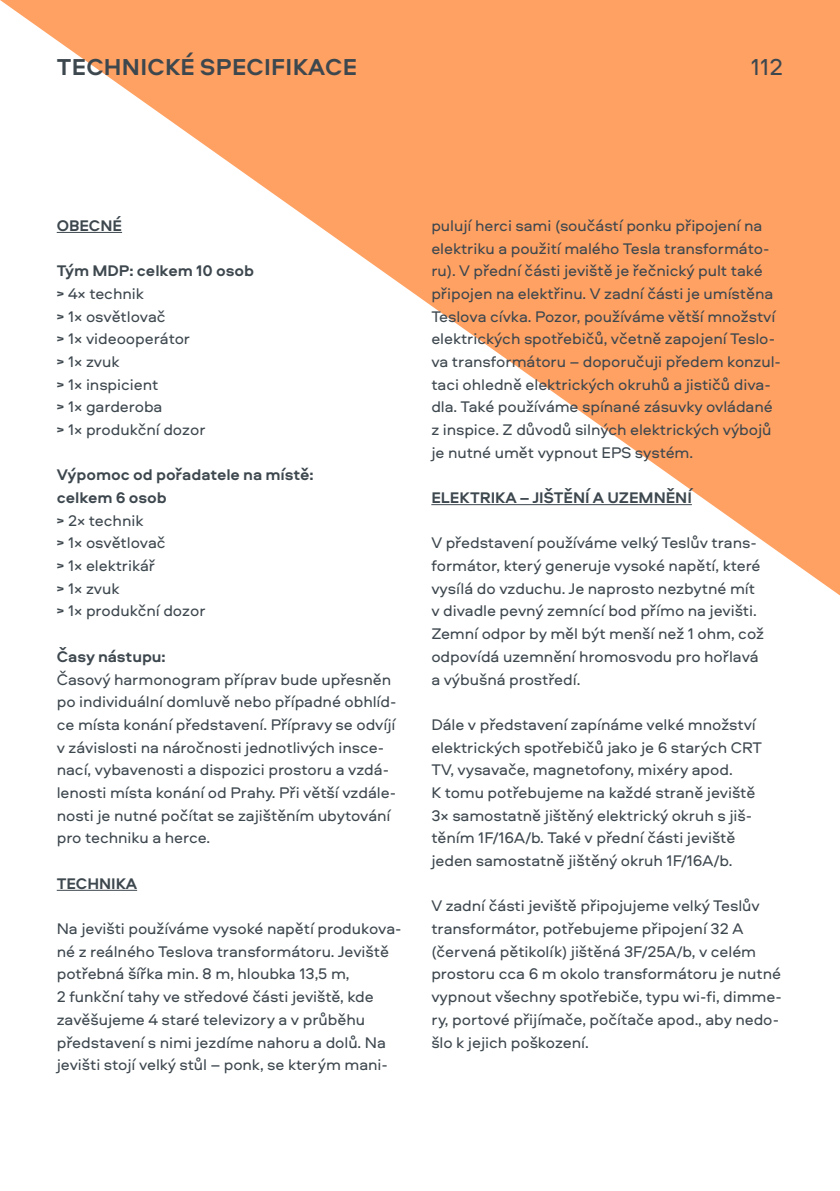
<style>
.page{position:relative;width:840px;height:1191px;background:#fff}
.page>*{position:absolute;margin:0;border:0;box-sizing:border-box;transform-origin:0 0}
.t1{font:700 24px "Aeroport";letter-spacing:.01em;color:#3d474e}
.t2{font:24px "Aeroport";color:#3d474e}
.No_Spacing{font:16px/22.6px "Aeroport";letter-spacing:-.005em;color:#3d474e}
.No_Spacing-2{font:700 16px "Aeroport";letter-spacing:-.005em;color:#3d474e}
.s1{font-family:"Kabaret";font-size:24px}
</style>
<div class="page">
<svg style="left:0;top:0;width:839px;height:595px"></svg>
<hr style="left:57px;top:232px;width:65px;height:1px;background:#3d474e">
<hr style="left:57px;top:890px;width:80px;height:1px;background:#3d474e">
<hr style="left:431px;top:504px;width:260px;height:1px;background:#3d474e">
<p class="t1" style="left:57px;top:49px;width:302px">TECHNICKÉ SPECIFIKACE</p>
<p class="t2" style="left:750px;top:50px;width:34px">112</p>
<p class="No_Spacing-2" style="left:57px;top:214px;width:67px">OBECNÉ</p>
<p class="No_Spacing-2" style="left:57px;top:259px;width:199px">Tým MDP: celkem 10 osob</p>
<p class="No_Spacing" style="left:57px;top:281px;width:89px"><span class="s1">&gt;</span> 4× technik</p>
<p class="No_Spacing" style="left:57px;top:304px;width:110px"><span class="s1">&gt;</span> 1× osvětlovač</p>
<p class="No_Spacing" style="left:57px;top:327px;width:135px"><span class="s1">&gt;</span> 1× videooperátor</p>
<p class="No_Spacing" style="left:57px;top:349px;width:64px"><span class="s1">&gt;</span> 1× zvuk</p>
<p class="No_Spacing" style="left:57px;top:372px;width:103px"><span class="s1">&gt;</span> 1× inspicient</p>
<p class="No_Spacing" style="left:57px;top:395px;width:107px"><span class="s1">&gt;</span> 1× garderoba</p>
<p class="No_Spacing" style="left:57px;top:417px;width:150px"><span class="s1">&gt;</span> 1× produkční dozor</p>
<p class="No_Spacing-2" style="left:57px;top:463px;width:258px">Výpomoc od pořadatele na místě:</p>
<p class="No_Spacing-2" style="left:57px;top:486px;width:111px">celkem 6 osob</p>
<p class="No_Spacing" style="left:57px;top:508px;width:88px"><span class="s1">&gt;</span> 2× technik</p>
<p class="No_Spacing" style="left:57px;top:531px;width:110px"><span class="s1">&gt;</span> 1× osvětlovač</p>
<p class="No_Spacing" style="left:57px;top:553px;width:100px"><span class="s1">&gt;</span> 1× elektrikář</p>
<p class="No_Spacing" style="left:57px;top:576px;width:64px"><span class="s1">&gt;</span> 1× zvuk</p>
<p class="No_Spacing" style="left:57px;top:599px;width:150px"><span class="s1">&gt;</span> 1× produkční dozor</p>
<p class="No_Spacing-2" style="left:57px;top:645px;width:110px">Časy nástupu:</p>
<p class="No_Spacing" style="left:57px;top:667px;width:341px">Časový harmonogram příprav bude upřesněn po individuální domluvě nebo případné obhlíd&shy;ce místa konání představení. Přípravy se odvíjí v závislosti na náročnosti jednotlivých insce&shy;nací, vybavenosti a dispozici prostoru a vzdá&shy;lenosti místa konání od Prahy. Při větší vzdále&shy;nosti je nutné počítat se zajištěním ubytování pro techniku a herce.</p>
<p class="No_Spacing-2" style="left:57px;top:871px;width:82px">TECHNIKA</p>
<p class="No_Spacing" style="left:57px;top:916px;width:346px">Na jevišti používáme vysoké napětí produkova&shy;né z reálného Teslova transformátoru. Jeviště potřebná šířka min. 8 m, hloubka 13,5 m,</p>
<p class="No_Spacing" style="left:57px;top:984px;width:332px">2 funkční tahy ve středové části jeviště, kde zavěšujeme 4 staré televizory a v průběhu představení s nimi jezdíme nahoru a dolů. Na jevišti stojí velký stůl – ponk, se kterým mani-</p>
<p class="No_Spacing" style="left:431px;top:213px;width:351px">pulují herci sami (součástí ponku připojení na elektriku a použití malého Tesla transformáto&shy;ru). V přední části jeviště je řečnický pult také připojen na elektřinu. V zadní části je umístěna Teslova cívka. Pozor, používáme větší množství elektrických spotřebičů, včetně zapojení Teslo&shy;va transformátoru – doporučuji předem konzul&shy;taci ohledně elektrických okruhů a jističů diva&shy;dla. Také používáme spínané zásuvky ovládané z inspice. Z důvodů silných elektrických výbojů je nutné umět vypnout EPS systém.</p>
<p class="No_Spacing-2" style="left:431px;top:486px;width:262px">ELEKTRIKA – JIŠTĚNÍ A UZEMNĚNÍ</p>
<p class="No_Spacing" style="left:431px;top:531px;width:334px">V představení používáme velký Teslův trans&shy;formátor, který generuje vysoké napětí, které vysílá do vzduchu. Je naprosto nezbytné mít v divadle pevný zemnící bod přímo na jevišti.<br>Zemní odpor by měl být menší než 1 ohm, což odpovídá uzemnění hromosvodu pro hořlavá a výbušná prostředí.</p>
<p class="No_Spacing" style="left:431px;top:712px;width:332px">Dále v představení zapínáme velké množství elektrických spotřebičů jako je 6 starých CRT TV, vysavače, magnetofony, mixéry apod.<br>K tomu potřebujeme na každé straně jeviště 3× samostatně jištěný elektrický okruh s jiš&shy;těním 1F/16A/b. Také v přední části jeviště jeden samostatně jištěný okruh 1F/16A/b.</p>
<p class="No_Spacing" style="left:431px;top:894px;width:352px">V zadní části jeviště připojujeme velký Teslův transformátor, potřebujeme připojení 32 A (červená pětikolík) jištěná 3F/25A/b, v celém prostoru cca 6 m okolo transformátoru je nutné vypnout všechny spotřebiče, typu wi-fi, dimme&shy;ry, portové přijímače, počítače apod., aby nedo&shy;šlo k jejich poškození.</p>
</div>
